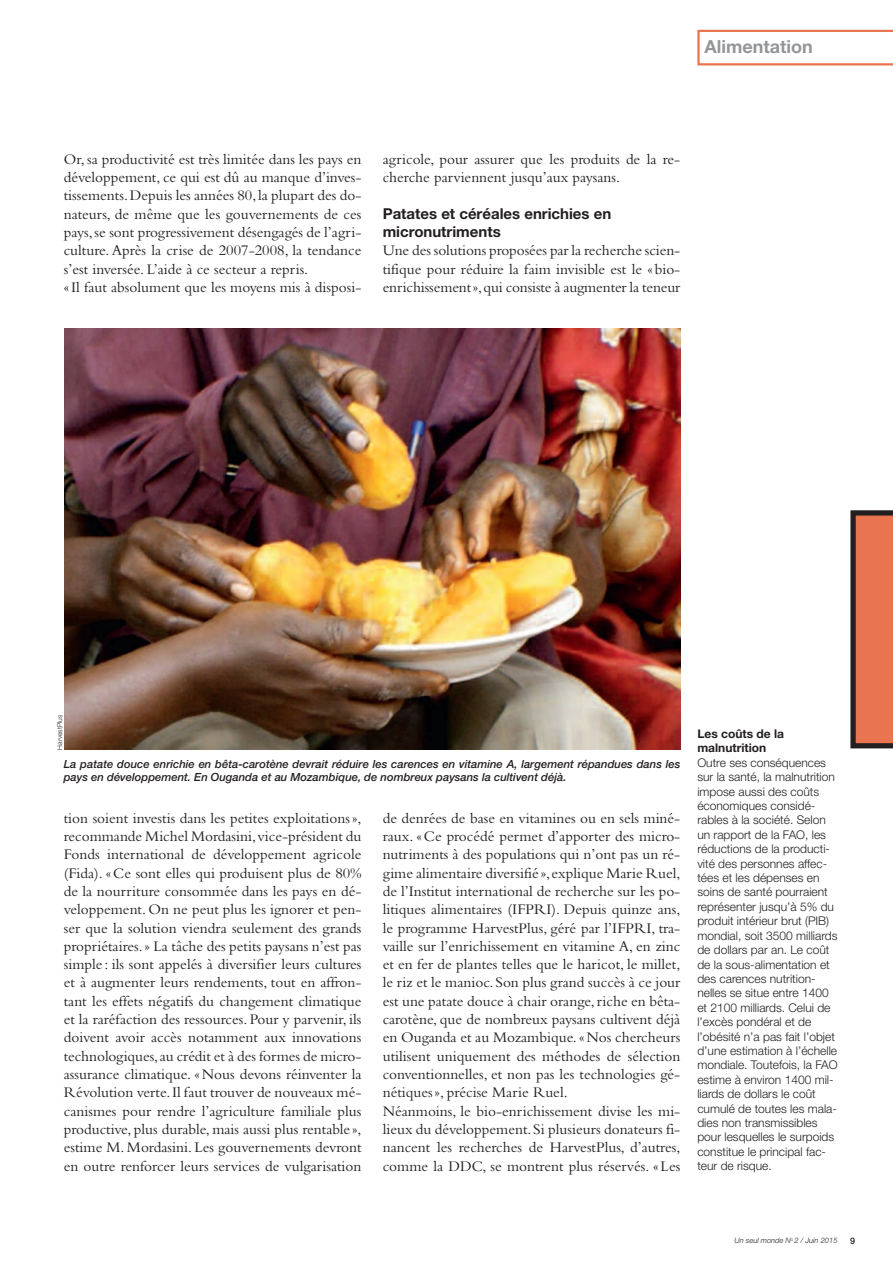
<style>
.page{position:relative;width:893px;height:1263px;background:#fff}
.page>*{position:absolute;margin:0;border:0;box-sizing:border-box;transform-origin:0 0}
.t1{font:700 18px "Helvetica Neue";color:#939598}
.t2{font:15.3px/18.3px "Bembo";color:#231f20}
.t3{font:700 15px/18.3px "Helvetica Neue";color:#231f20}
.t4{font:300 12px/14.4px "Helvetica Neue";color:#231f20}
.t5{font:700 12px/14.4px "Helvetica Neue";color:#231f20}
.t6{font:italic 500 11.25px/13.5px "Helvetica Neue";color:#231f20}
.t7{font:500 9px "Helvetica Neue";color:#231f20}
.t8{font:italic 300 7.5px "Helvetica Neue";color:#231f20}
.t9{font:300 6.75px "Helvetica Neue";color:#231f20}
</style>
<div class="page">
<img style="left:64px;top:328px;width:616px;height:421px">
<svg style="left:697px;top:30px;width:196px;height:35px"></svg>
<svg style="left:850px;top:510px;width:43px;height:238px;background:#c8684a"></svg>
<p class="t1" style="left:705px;top:41px;width:110px">Alimentation</p>
<p class="t2" style="left:64px;top:151px;width:299px">Or, sa productivité est très limitée dans les pays en développement, ce qui est dû au manque d’inves&shy;tissements.Depuis les années 80,la plupart des do&shy;nateurs, de même que les gouvernements de ces pays,se sont progressivement désengagés de l’agri&shy;culture. Après la crise de 2007-2008, la tendance s’est inversée. L’aide à ce secteur a repris.<br>«Il faut absolument que les moyens mis à disposi-</p>
<p class="t2" style="left:383px;top:151px;width:299px">agricole, pour assurer que les produits de la re&shy;cherche parviennent jusqu’aux paysans.</p>
<p class="t3" style="left:383px;top:206px;width:230px">Patates et céréales enrichies en micronutriments</p>
<p class="t2" style="left:383px;top:243px;width:299px;text-align:justify">Une des solutions proposées par la recherche scien&shy;tifique pour réduire la faim invisible est le «bio&shy;enrichissement»,qui consiste à augmenter la teneur</p>
<p class="t9" style="left:57px;top:750px;width:36px;rotate:-90deg">HarvestPlus</p>
<p class="t6" style="left:64px;top:758px;width:618px">La patate douce enrichie en bêta-carotène devrait réduire les carences en vitamine A, largement répandues dans les pays en développement. En Ouganda et au Mozambique, de nombreux paysans la cultivent déjà.</p>
<p class="t2" style="left:64px;top:810px;width:299px;text-align:justify">tion soient investis dans les petites exploitations», recommande Michel Mordasini,vice-président du Fonds international de développement agricole (Fida). «Ce sont elles qui produisent plus de 80% de la nourriture consommée dans les pays en dé&shy;veloppement. On ne peut plus les ignorer et pen&shy;ser que la solution viendra seulement des grands propriétaires.» La tâche des petits paysans n’est pas simple : ils sont appelés à diversifier leurs cultures et à augmenter leurs rendements, tout en affron&shy;tant les effets négatifs du changement climatique et la raréfaction des ressources. Pour y parvenir, ils doivent avoir accès notamment aux innovations technologiques,au crédit et à des formes de micro&shy;assurance climatique. «Nous devons réinventer la Révolution verte.Il faut trouver de nouveaux mé&shy;canismes pour rendre l’agriculture familiale plus productive, plus durable, mais aussi plus rentable », estime M. Mordasini. Les gouvernements devront en outre renforcer leurs services de vulgarisation</p>
<p class="t2" style="left:383px;top:810px;width:299px">de denrées de base en vitamines ou en sels miné&shy;raux. «Ce procédé permet d’apporter des micro&shy;nutriments à des populations qui n’ont pas un ré&shy;gime alimentaire diversifié »,explique Marie Ruel, de l’Institut international de recherche sur les po&shy;litiques alimentaires (IFPRI). Depuis quinze ans, le programme HarvestPlus, géré par l’IFPRI, tra&shy;vaille sur l’enrichissement en vitamine A, en zinc et en fer de plantes telles que le haricot, le millet, le riz et le manioc. Son plus grand succès à ce jour est une patate douce à chair orange,riche en bêta&shy;carotène, que de nombreux paysans cultivent déjà en Ouganda et au Mozambique.«Nos chercheurs utilisent uniquement des méthodes de sélection conventionnelles, et non pas les technologies gé&shy;nétiques», précise Marie Ruel.<br>Néanmoins, le bio-enrichissement divise les mi&shy;lieux du développement.Si plusieurs donateurs fi&shy;nancent les recherches de HarvestPlus, d’autres, comme la DDC, se montrent plus réservés. «Les</p>
<p class="t5" style="left:697px;top:728px;width:88px">Les coûts de la malnutrition</p>
<p class="t4" style="left:697px;top:756px;width:142px">Outre ses conséquences sur la santé, la malnutrition impose aussi des coûts économiques considé&shy;rables à la société. Selon un rapport de la FAO, les réductions de la producti&shy;vité des personnes affec&shy;tées et les dépenses en soins de santé pourraient représenter jusqu’à 5% du produit intérieur brut (PIB) mondial, soit 3500 milliards de dollars par an. Le coût de la sous-alimentation et des carences nutrition&shy;nelles se situe entre 1400 et 2100 milliards. Celui de l’excès pondéral et de l’obésité n’a pas fait l’objet d’une estimation à l’échelle mondiale. Toutefois, la FAO estime à environ 1400 mil&shy;liards de dollars le coût cumulé de toutes les mala&shy;dies non transmissibles pour lesquelles le surpoids constitue le principal fac&shy;teur de risque.</p>
<p class="t8" style="left:734px;top:1238px;width:105px">Un seul monde N<sup>o</sup> 2 / Juin 2015</p>
<p class="t7" style="left:850px;top:1237px;width:7px">9</p>
</div>
